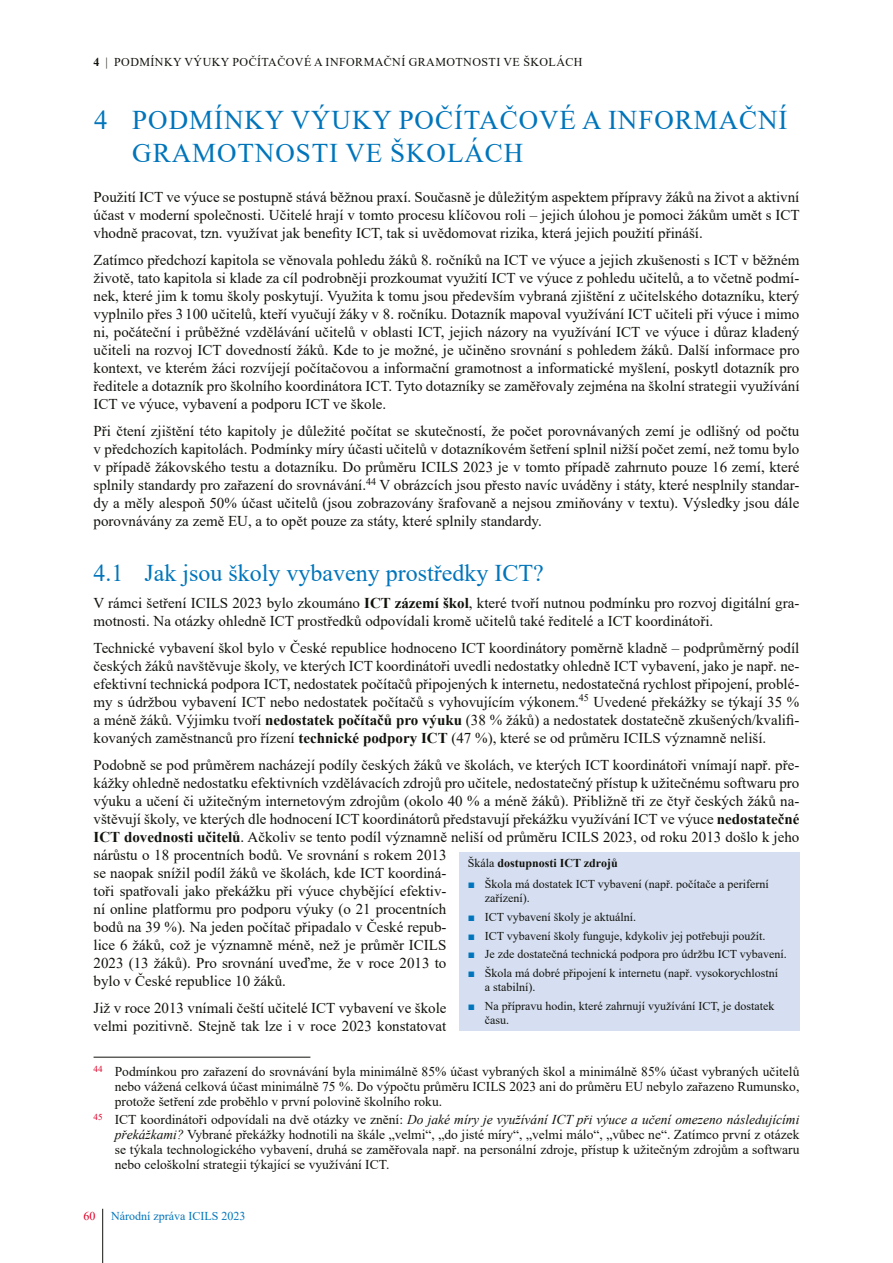
<style>
.page{position:relative;width:893px;height:1263px;background:#fff}
.page>*{position:absolute;margin:0;border:0;box-sizing:border-box;transform-origin:0 0}
.t1{font:27px/32.4px "Times New Roman";letter-spacing:.035em;color:#0075bb}
.t2{font:24px "Times New Roman";color:#0075bb}
.text{font:15px/18px "Times New Roman";color:#12120d;text-align:justify}
.Poznámka_pod_čarou{font:13.5px/15px "Times New Roman";color:#12120d;text-align:justify}
.t3{font:12px/14.4px "Times New Roman";color:#12120d}
.Tučný_podnadpis_černý{font:700 12px "Times New Roman";color:#12120d}
.t4{font:12px "Times New Roman";color:#0075bb}
.t5{font:12px "Times New Roman";color:#df0028}
.s1{font-weight:700}
.s2{font-style:italic}
.s3{font-weight:400}
.s4{color:#0075bb}
</style>
<div class="page">
<hr style="left:102px;top:1209px;width:1px;height:54px;background:#12120d">
<hr style="left:94px;top:1057px;width:216px;height:1px;background:#12120d">
<div style="left:459px;top:852px;width:340px;height:179px;background:#d5dff1"></div>
<p class="t3" style="left:94px;top:54px;width:37px"><span class="s1">4</span>|Podmínkyvýukypočítačovéa</p>
<p class="t3" style="left:326px;top:54px;width:9px">informačnígramotnostiveškolách</p>
<p class="t1" style="left:132px;top:103px;width:657px;text-indent:-38px">4 PODMÍNKY VÝUKY POČÍTAČOVÉ A INFORMAČNÍ<br>GRAMOTNOSTI VE ŠKOLÁCH</p>
<p class="text" style="left:94px;top:188px;width:708px">Použití ICT ve výuce se postupně stává běžnou praxí. Současně je důležitým aspektem přípravy žáků na život a aktivní účast v moderní společnosti. Učitelé hrají v tomto procesu klíčovou roli – jejich úlohou je pomoci žákům umět s ICT vhodně pracovat, tzn. využívat jak benefity ICT, tak si uvědomovat rizika, která jejich použití přináší.</p>
<p class="text" style="left:94px;top:251px;width:707px">Zatímco předchozí kapitola se věnovala pohledu žáků 8. ročníků na ICT ve výuce a jejich zkušenosti s ICT v běžném životě, tato kapitola si klade za cíl podrobněji prozkoumat využití ICT ve výuce z pohledu učitelů, a to včetně podmí‑ nek, které jim k tomu školy poskytují. Využita k tomu jsou především vybraná zjištění z učitelského dotazníku, který vyplnilo přes 3100 učitelů, kteří vyučují žáky v 8. ročníku. Dotazník mapoval využívání ICT učiteli při výuce i mimo ni, počáteční i průběžné vzdělávání učitelů v oblasti ICT, jejich názory na využívání ICT ve výuce i důraz kladený učiteli na rozvoj ICT dovedností žáků. Kde to je možné, je učiněno srovnání s pohledem žáků. Další informace pro kontext, ve kterém žáci rozvíjejí počítačovou a informační gramotnost a informatické myšlení, poskytl dotazník pro ředitele a dotazník pro školního koordinátora ICT. Tyto dotazníky se zaměřovaly zejména na školní strategii využívání ICT ve výuce, vybavení a podporu ICT ve škole.</p>
<p class="text" style="left:94px;top:422px;width:707px">Při čtení zjištění této kapitoly je důležité počítat se skutečností, že počet porovnávaných zemí je odlišný od počtu v předchozích kapitolách. Podmínky míry účasti učitelů v dotazníkovém šetření splnil nižší počet zemí, než tomu bylo v případě žákovského testu a dotazníku. Do průměru ICILS 2023 je v tomto případě zahrnuto pouze 16 zemí, které splnily standardy pro zařazení do srovnávání.<sup>44</sup> V obrázcích jsou přesto navíc uváděny i státy, které nesplnily standar‑ dy a měly alespoň 50% účast učitelů (jsou zobrazovány šrafovaně a nejsou zmiňovány v textu). Výsledky jsou dále porovnávány za země EU, a to opět pouze za státy, které splnily standardy.</p>
<p class="t2" style="left:94px;top:556px;width:452px">4.1 Jak jsou školy vybaveny prostředky ICT?</p>
<p class="text" style="left:94px;top:593px;width:707px">V rámci šetření ICILS 2023 bylo zkoumáno <span class="s1">ICT zázemí škol</span>, které tvoří nutnou podmínku pro rozvoj digitální gra‑ motnosti. Na otázky ohledně ICT prostředků odpovídali kromě učitelů také ředitelé a ICT koordinátoři.</p>
<p class="text" style="left:94px;top:638px;width:707px">Technické vybavení škol bylo v České republice hodnoceno ICT koordinátory poměrně kladně – podprůměrný podíl českých žáků navštěvuje školy, ve kterých ICT koordinátoři uvedli nedostatky ohledně ICT vybavení, jako je např. ne‑ efektivní technická podpora ICT, nedostatek počítačů připojených k internetu, nedostatečná rychlost připojení, problé‑ my s údržbou vybavení ICT nebo nedostatek počítačů s vyhovujícím výkonem.<sup>45</sup> Uvedené překážky se týkají 35 % a méně žáků. Výjimku tvoří <span class="s1">nedostatek počítačů pro výuku</span> (38 % žáků) a nedostatek dostatečně zkušených/kvalifi‑ kovaných zaměstnanců pro řízení <span class="s1">technické podpory ICT</span> (47 %), které se od průměru ICILS významně neliší.</p>
<p class="text" style="left:94px;top:755px;width:707px;text-align:left">Podobně se pod průměrem nacházejí podíly českých žáků ve školách, ve kterých ICT koordinátoři vnímají např. pře‑ kážky ohledně nedostatku efektivních vzdělávacích zdrojů pro učitele, nedostatečný přístup k užitečnému softwaru pro výuku a učení či užitečným internetovým zdrojům (okolo 40 % a méně žáků). Přibližně tři ze čtyř českých žáků na‑ vštěvují školy, ve kterých dle hodnocení ICT koordinátorů představují překážku využívání ICT ve výuce <span class="s1">nedostatečné ICT dovednosti učitelů</span>. Ačkoliv se tento podíl významně neliší od průměru ICILS 2023, od roku 2013 došlo k jeho nárůstu o 18 procentních bodů. Ve srovnání s rokem 2013<br>se naopak snížil podíl žáků ve školách, kde ICT koordiná‑<br>toři spatřovali jako překážku při výuce chybějící efektiv‑<br>ní online platformu pro podporu výuky (o 21 procentních<br>bodů na 39 %). Na jeden počítač připadalo v České repub‑<br>lice 6 žáků, což je významně méně, než je průměr ICILS<br>2023 (13 žáků). Pro srovnání uveďme, že v roce 2013 to<br>bylo v České republice 10 žáků.</p>
<p class="text" style="left:94px;top:998px;width:354px">Již v roce 2013 vnímali čeští učitelé ICT vybavení ve škole velmi pozitivně. Stejně tak lze i v roce 2023 konstatovat</p>
<p class="Poznámka_pod_čarou" style="left:115px;top:1064px;width:686px;text-indent:-21px"><sup>44</sup> Podmínkou pro zařazení do srovnávání byla minimálně 85% účast vybraných škol a minimálně 85% účast vybraných učitelů nebo vážená celková účast minimálně 75 %. Do výpočtu průměru ICILS 2023 ani do průměru EU nebylo zařazeno Rumunsko, protože šetření zde proběhlo v první polovině školního roku.</p>
<p class="Poznámka_pod_čarou" style="left:115px;top:1112px;width:686px;text-indent:-21px"><sup>45</sup> ICT koordinátoři odpovídali na dvě otázky ve znění: <span class="s2">Do jaké míry je využívání ICT při výuce a učení omezeno následujícími překážkami?</span> Vybrané překážky hodnotili na škále „velmi“, „do jisté míry“, „velmi málo“, „vůbec ne“. Zatímco první z otázek se týkala technologického vybavení, druhá se zaměřovala např. na personální zdroje, přístup k užitečným zdrojům a softwaru nebo celoškolní strategii týkající se využívání ICT.</p>
<p class="Tučný_podnadpis_černý" style="left:468px;top:854px;width:151px"><span class="s3">Škála</span> dostupnosti ICT zdrojů</p>
<p class="t3" style="left:485px;top:876px;width:286px;text-indent:-17px"><span class="s4">■</span> Škola má dostatek ICT vybavení (např. počítače a periferní zařízení).</p>
<p class="t3" style="left:468px;top:909px;width:170px"><span class="s4">■</span> ICT vybavení školy je aktuální.</p>
<p class="t3" style="left:468px;top:928px;width:299px"><span class="s4">■</span> ICT vybavení školy funguje, kdykoliv jej potřebuji použít.</p>
<p class="t3" style="left:468px;top:947px;width:321px"><span class="s4">■</span> Je zde dostatečná technická podpora pro údržbu ICT vybavení.</p>
<p class="t3" style="left:485px;top:965px;width:295px;text-indent:-17px"><span class="s4">■</span> Škola má dobré připojení k internetu (např. vysokorychlostní a stabilní).</p>
<p class="t3" style="left:485px;top:998px;width:291px;text-indent:-17px"><span class="s4">■</span> Na přípravu hodin, které zahrnují využívání ICT, je dostatek času.</p>
<p class="t5" style="left:83px;top:1207px;width:13px">60</p>
<p class="t4" style="left:111px;top:1207px;width:136px">Národní zpráva ICILS 2023</p>
</div>
